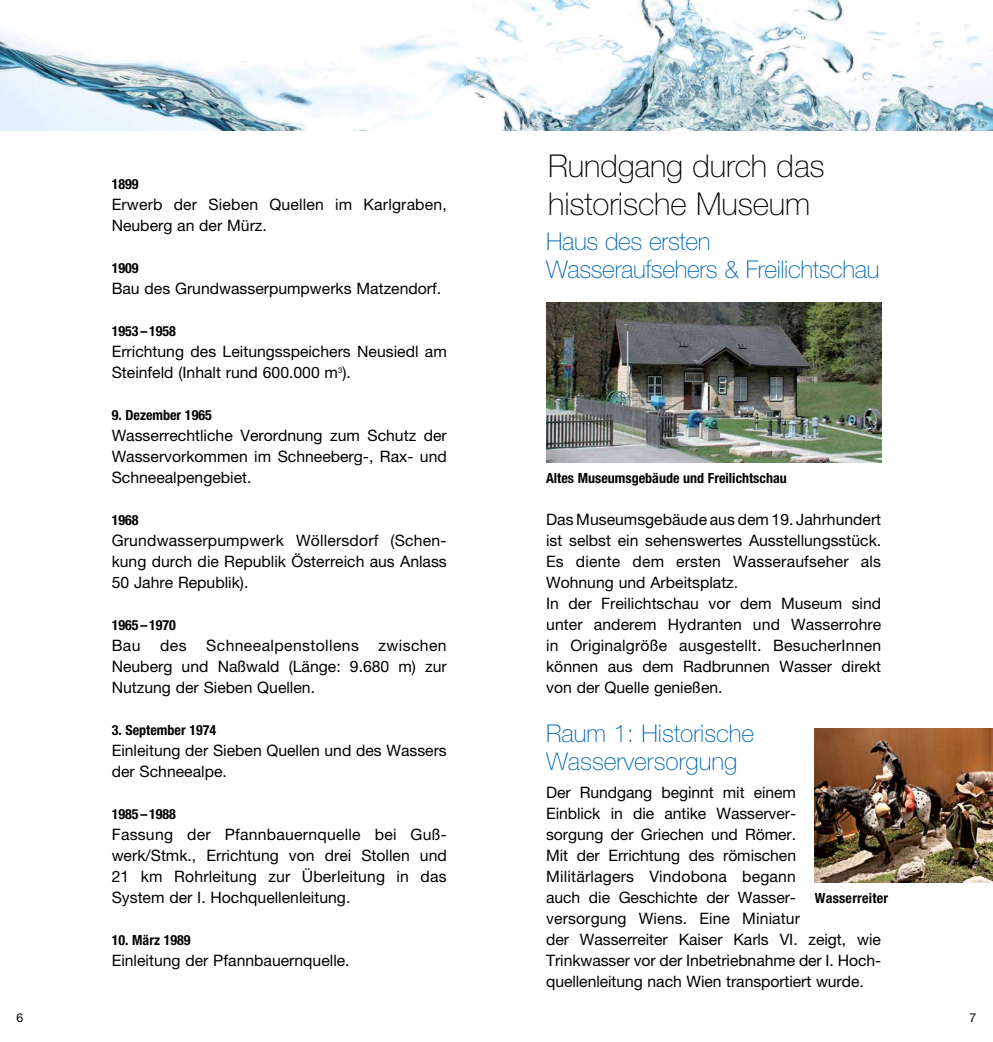
<style>
.page{position:relative;width:993px;height:1042px;background:#fff}
.page>*{position:absolute;margin:0;border:0;box-sizing:border-box;transform-origin:0 0}
.t1{font:100 31.5px/37.8px "Helvetica Neue";letter-spacing:-.005em;color:#000}
.t2{font:100 24.5px/28px "Helvetica Neue";letter-spacing:-.015em;color:#0066b3}
.t3{font:15.75px/21px "Helvetica Neue";color:#000}
.t4{font:700 condensed 14px "Helvetica Neue";color:#000}
.t5{font:12.25px "Helvetica Neue";color:#000}
</style>
<div class="page">
<img style="left:0;top:0;width:992px;height:130px">
<img style="left:546px;top:303px;width:335px;height:159px">
<img style="left:814px;top:729px;width:178px;height:153px">
<h3 class="t4" style="left:112px;top:176px;width:28px">1899</h3>
<p class="t3" style="left:112px;top:194px;width:336px">Erwerb der Sieben Quellen im Karlgraben,<br>Neuberg an der Mürz.</p>
<h3 class="t4" style="left:112px;top:260px;width:28px">1909</h3>
<p class="t3" style="left:112px;top:278px;width:331px">Bau des Grundwasserpumpwerks Matzendorf.</p>
<h3 class="t4" style="left:112px;top:323px;width:66px">1953 – 1958</h3>
<p class="t3" style="left:112px;top:341px;width:336px">Errichtung des Leitungsspeichers Neusiedl am<br>Steinfeld (Inhalt rund 600.000 m<sup>3</sup>).</p>
<h3 class="t4" style="left:112px;top:407px;width:102px">9. Dezember 1965</h3>
<p class="t3" style="left:112px;top:425px;width:336px;text-align:justify">Wasserrechtliche Verordnung zum Schutz der Wasservorkommen im Schneeberg-, Rax- und Schneealpengebiet.</p>
<h3 class="t4" style="left:112px;top:512px;width:28px">1968</h3>
<p class="t3" style="left:112px;top:530px;width:336px;text-align:justify">Grundwasserpumpwerk Wöllersdorf (Schen&shy;kung durch die Republik Österreich aus Anlass 50 Jahre Republik).</p>
<h3 class="t4" style="left:112px;top:617px;width:66px">1965 – 1970</h3>
<p class="t3" style="left:112px;top:635px;width:336px;text-align:justify">Bau des Schneealpenstollens zwischen Neuberg und Naßwald (Länge: 9.680 m) zur Nutzung der Sieben Quellen.</p>
<h3 class="t4" style="left:112px;top:722px;width:106px">3. September 1974</h3>
<p class="t3" style="left:112px;top:740px;width:336px">Einleitung der Sieben Quellen und des Wassers der Schneealpe.</p>
<h3 class="t4" style="left:112px;top:806px;width:66px">1985 – 1988</h3>
<p class="t3" style="left:112px;top:824px;width:336px;text-align:justify">Fassung der Pfannbauernquelle bei Guß&shy;werk/Stmk., Errichtung von drei Stollen und 21 km Rohrleitung zur Überleitung in das System der I. Hochquellenleitung.</p>
<h3 class="t4" style="left:112px;top:932px;width:80px">10. März 1989</h3>
<p class="t3" style="left:112px;top:950px;width:239px">Einleitung der Pfannbauernquelle.</p>
<h2 class="t1" style="left:548px;top:147px;width:278px">Rundgang durch das historische Museum</h2>
<h3 class="t2" style="left:546px;top:227px;width:335px">Haus des ersten<br>Wasseraufsehers &amp; Freilichtschau</h3>
<p class="t4" style="left:546px;top:470px;width:242px">Altes Museumsgebäude und Freilichtschau</p>
<p class="t3" style="left:546px;top:509px;width:337px">Das Museumsgebäude aus dem 19. Jahrhundert ist selbst ein sehenswertes Ausstellungsstück.<br>Es diente dem ersten Wasseraufseher als Wohnung und Arbeitsplatz.<br>In der Freilichtschau vor dem Museum sind unter anderem Hydranten und Wasserrohre in Originalgröße ausgestellt. BesucherInnen können aus dem Radbrunnen Wasser direkt von der Quelle genießen.</p>
<h3 class="t2" style="left:546px;top:719px;width:210px">Raum 1: Historische<br>Wasserversorgung</h3>
<p class="t3" style="left:546px;top:782px;width:336px">Der Rundgang beginnt mit einem<br>Einblick in die antike Wasserver-<br>sorgung der Griechen und Römer.<br>Mit der Errichtung des römischen Militärlagers Vindobona begann<br>auch die Geschichte der Wasser-<br>versorgung Wiens. Eine Miniatur<br>der Wasserreiter Kaiser Karls VI. zeigt, wie Trinkwasser vor der Inbetriebnahme der I. Hoch&shy;quellenleitung nach Wien transportiert wurde.</p>
<p class="t4" style="left:814px;top:890px;width:75px">Wasserreiter</p>
<p class="t5" style="left:17px;top:1010px;width:8px">6</p>
<p class="t5" style="left:969px;top:1010px;width:8px">7</p>
</div>
